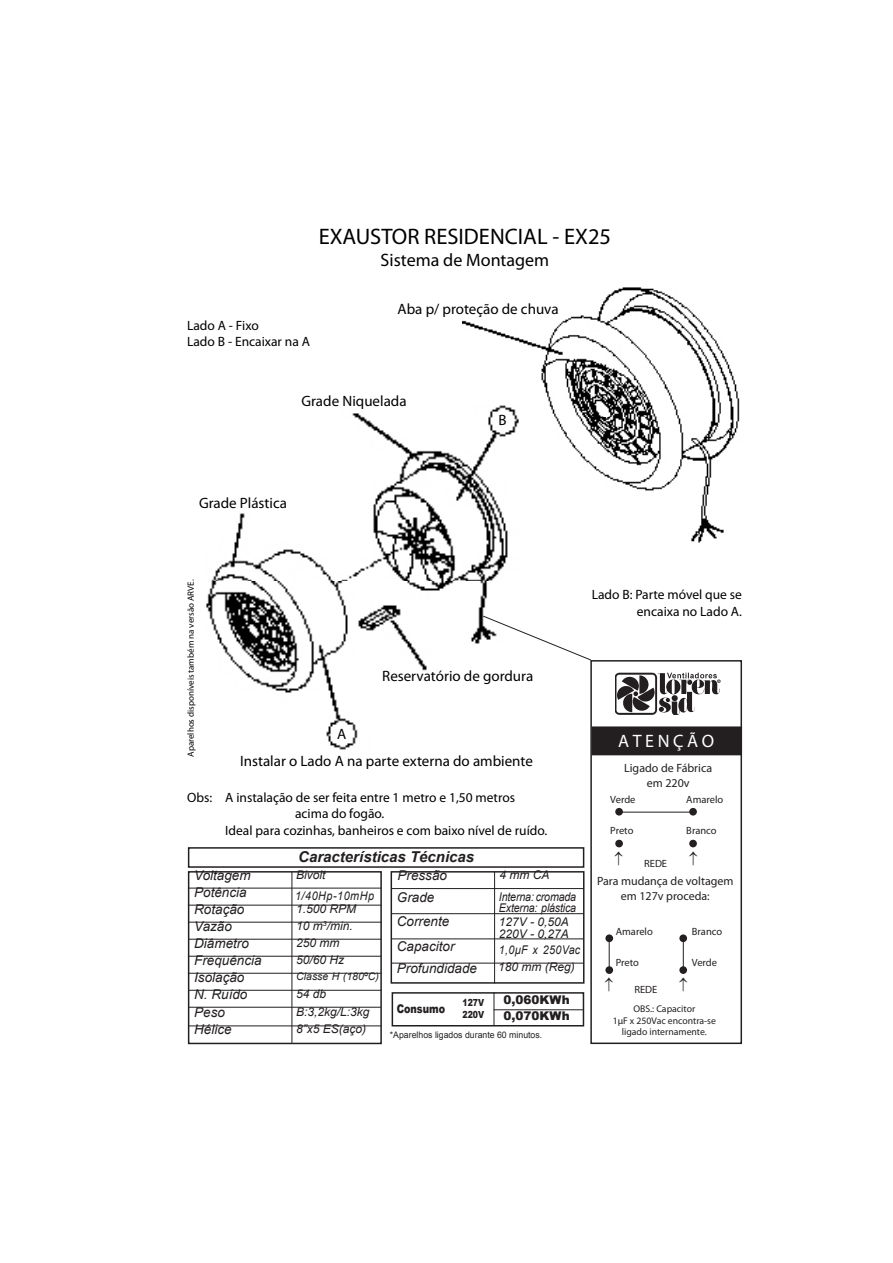
<style>
.page{position:relative;width:893px;height:1263px;background:#fff}
.page>*{position:absolute;margin:0;border:0;box-sizing:border-box;transform-origin:0 0}
.t1{font:22.5px "Myriad Pro";color:#010101}
.t2{font:18px "Myriad Pro";color:#010101}
.Região{font:18px "Myriad Pro";letter-spacing:.2em;color:#fff}
.t3{font:15px "Myriad Pro";color:#010101}
.t4{font:italic 700 15px "Arial";color:#231f20}
.t5{font:13.5px/16.2px "Myriad Pro";color:#010101}
.t6{font:italic 13.5px "Arial";color:#231f20}
.t7{font:italic 12px "Arial";color:#231f20}
.Região-2{font:12px/14.4px "Myriad Pro";color:#231f20;text-align:center}
.t8{font:italic 12px "Arial";color:#231f20;scale:.89 1}
.t9{font:900 12px "Arial";color:#231f20}
.t10{font:italic 12px "Arial";letter-spacing:.05em;color:#231f20;scale:.9 1}
.t11{font:italic 12px "Arial";letter-spacing:.025em;color:#231f20;scale:.9 1}
.t12{font:900 12px "Arial";color:#231f20;scale:.8 1}
.Região-3{font:10.5px "Myriad Pro";color:#231f20}
.t13{font:italic 10.5px "Arial";color:#231f20}
.Região-4{font:9.75px "Myriad Pro";color:#231f20}
.t14{font:900 9.75px "Arial";color:#231f20;scale:.8 1}
.t15{font:9px "Myriad Pro";color:#010101}
.t16{font:9px "Arial";color:#231f20}
</style>
<div class="page">
<img style="left:462px;top:287px;width:278px;height:256px">
<img style="left:206px;top:404px;width:338px;height:346px">
<svg style="left:482px;top:615px;width:109px;height:46px"></svg>
<hr style="left:292px;top:872px;width:1px;height:171px;background:#231f20">
<hr style="left:188px;top:888px;width:193px;height:1px;background:#231f20">
<hr style="left:188px;top:905px;width:193px;height:1px;background:#231f20">
<hr style="left:188px;top:922px;width:194px;height:1px;background:#231f20">
<hr style="left:189px;top:939px;width:192px;height:1px;background:#231f20">
<hr style="left:188px;top:956px;width:193px;height:1px;background:#231f20">
<hr style="left:188px;top:973px;width:193px;height:1px;background:#231f20">
<hr style="left:189px;top:990px;width:192px;height:1px;background:#231f20">
<hr style="left:189px;top:1007px;width:192px;height:1px;background:#231f20">
<hr style="left:188px;top:1025px;width:193px;height:1px;background:#231f20">
<hr style="left:494px;top:871px;width:1px;height:112px;background:#231f20">
<hr style="left:391px;top:913px;width:193px;height:1px;background:#231f20">
<hr style="left:391px;top:938px;width:193px;height:1px;background:#231f20">
<hr style="left:391px;top:963px;width:193px;height:1px;background:#231f20">
<div style="left:188px;top:847px;width:396px;height:21px;border:2px solid #231f20"></div>
<div style="left:188px;top:871px;width:194px;height:173px;border:2px solid #231f20"></div>
<div style="left:391px;top:871px;width:193px;height:113px;border:2px solid #231f20"></div>
<hr style="left:391px;top:888px;width:193px;height:1px;background:#231f20">
<div style="left:392px;top:992px;width:192px;height:34px;border:2px solid #231f20"></div>
<hr style="left:494px;top:992px;width:1px;height:34px;background:#231f20">
<hr style="left:494px;top:1009px;width:89px;height:1px;background:#231f20">
<div style="left:592px;top:727px;width:149px;height:27px;background:#231f20"></div>
<div style="left:592px;top:726px;width:150px;height:29px;border:2px solid #231f20"></div>
<img style="left:615px;top:673px;width:105px;height:42px">
<div style="left:590px;top:660px;width:152px;height:384px;border:2px solid #231f20"></div>
<div style="left:605px;top:934px;width:8px;height:8px;border:2px solid #231f20;border-radius:50%"></div>
<div style="left:679px;top:934px;width:8px;height:8px;border:2px solid #231f20;border-radius:50%"></div>
<div style="left:679px;top:966px;width:8px;height:8px;border:2px solid #231f20;border-radius:50%"></div>
<div style="left:615px;top:808px;width:8px;height:7px;border:2px solid #231f20;border-radius:50%"></div>
<div style="left:689px;top:808px;width:8px;height:7px;border:2px solid #231f20;border-radius:50%"></div>
<hr style="left:619px;top:812px;width:74px;height:1px;background:#231f20">
<div style="left:616px;top:840px;width:6px;height:7px;background:#231f20;border-radius:50%"></div>
<div style="left:615px;top:840px;width:8px;height:7px;border:2px solid #231f20;border-radius:50%"></div>
<div style="left:690px;top:840px;width:6px;height:7px;background:#231f20;border-radius:50%"></div>
<div style="left:689px;top:840px;width:8px;height:7px;border:2px solid #231f20;border-radius:50%"></div>
<svg style="left:605px;top:935px;width:8px;height:39px"></svg>
<svg style="left:680px;top:935px;width:7px;height:39px"></svg>
<p class="t5" style="left:187px;top:317px;width:73px">Lado A - Fixo</p>
<p class="t5" style="left:187px;top:334px;width:124px">Lado B - Encaixar na A</p>
<p class="t1" style="left:319px;top:222px;width:294px">EXAUSTOR RESIDENCIAL - EX25</p>
<p class="t2" style="left:381px;top:248px;width:170px">Sistema de Montagem</p>
<p class="t3" style="left:398px;top:300px;width:163px">Aba p/ proteção de chuva</p>
<p class="t3" style="left:301px;top:392px;width:107px">Grade Niquelada</p>
<p class="t3" style="left:499px;top:411px;width:10px">B</p>
<p class="t3" style="left:199px;top:494px;width:89px">Grade Plástica</p>
<p class="t15" style="left:185px;top:757px;width:179px;rotate:-90deg">Aparelhos disponíveis também na versão ARVE.</p>
<p class="t3" style="left:382px;top:666px;width:153px">Reservatório de gordura</p>
<p class="t3" style="left:337px;top:724px;width:11px">A</p>
<p class="t3" style="left:240px;top:752px;width:294px">Instalar o Lado A na parte externa do ambiente</p>
<p class="t5" style="left:295px;top:789px;width:221px;text-indent:-108px">Obs: A instalação de ser feita entre 1 metro e 1,50 metros acima do fogão.</p>
<p class="t5" style="left:225px;top:822px;width:323px">Ideal para cozinhas, banheiros e com baixo nível de ruído.</p>
<p class="t4" style="left:298px;top:847px;width:177px">Características Técnicas</p>
<p class="t7" style="left:296px;top:867px;width:31px">Bivolt</p>
<p class="t6" style="left:398px;top:867px;width:51px">Pressão</p>
<p class="t7" style="left:500px;top:867px;width:52px">4 mm CA</p>
<p class="t6" style="left:397px;top:889px;width:39px">Grade</p>
<p class="t6" style="left:397px;top:913px;width:54px">Corrente</p>
<p class="t6" style="left:397px;top:937px;width:59px">Capacitor</p>
<p class="t6" style="left:397px;top:959px;width:82px">Profundidade</p>
<p class="t6" style="left:194px;top:867px;width:58px">Voltagem</p>
<p class="t6" style="left:194px;top:884px;width:54px">Potência</p>
<p class="t6" style="left:194px;top:901px;width:52px">Rotação</p>
<p class="t6" style="left:194px;top:918px;width:39px">Vazão</p>
<p class="t6" style="left:194px;top:935px;width:56px">Diâmetro</p>
<p class="t6" style="left:194px;top:952px;width:69px">Frequência</p>
<p class="t6" style="left:194px;top:986px;width:55px">N. Ruído</p>
<p class="t6" style="left:194px;top:1004px;width:32px">Peso</p>
<p class="t6" style="left:194px;top:1021px;width:39px">Hélice</p>
<p class="t10" style="left:295px;top:888px;width:89px">1/40Hp-10mHp</p>
<p class="t7" style="left:296px;top:901px;width:62px">1.500 RPM</p>
<p class="t7" style="left:296px;top:918px;width:58px">10 m<sup>3</sup>/min.</p>
<p class="t7" style="left:296px;top:935px;width:45px">250 mm</p>
<p class="t7" style="left:296px;top:952px;width:50px">50/60 Hz</p>
<p class="t7" style="left:296px;top:986px;width:32px">54 db</p>
<p class="t7" style="left:296px;top:1004px;width:75px">B:3,2kg/L:3kg</p>
<p class="t7" style="left:296px;top:1021px;width:72px">8”x5 ES(aço)</p>
<p class="t8" style="left:499px;top:889px;width:88px">Interna: cromada</p>
<p class="t8" style="left:499px;top:900px;width:88px">Externa: plástica</p>
<p class="t7" style="left:499px;top:914px;width:72px">127V - 0,50A</p>
<p class="t7" style="left:499px;top:925px;width:72px">220V - 0,27A</p>
<p class="t7" style="left:498px;top:959px;width:78px">180 mm (Reg)</p>
<p class="t11" style="left:499px;top:942px;width:92px">1,0µF x 250Vac</p>
<p class="t6" style="left:194px;top:969px;width:52px">Isolação</p>
<p class="t13" style="left:296px;top:969px;width:84px">Classe H (180ºC)</p>
<p class="t9" style="left:503px;top:991px;width:68px">0,060KWh</p>
<p class="t9" style="left:503px;top:1007px;width:68px">0,070KWh</p>
<p class="t14" style="left:463px;top:996px;width:29px">127V</p>
<p class="t14" style="left:463px;top:1008px;width:29px">220V</p>
<p class="t12" style="left:397px;top:1000px;width:62px">Consumo</p>
<p class="t16" style="left:390px;top:1029px;width:154px">*Aparelhos ligados durante 60 minutos.</p>
<p class="t5" style="left:592px;top:586px;width:152px">Lado B: Parte móvel que se</p>
<p class="t5" style="left:637px;top:603px;width:107px">encaixa no Lado A.</p>
<p class="Região" style="left:618px;top:730px;width:98px">ATENÇÃO</p>
<p class="Região-2" style="left:624px;top:761px;width:90px">Ligado de Fábrica</p>
<p class="Região-2" style="left:647px;top:775px;width:44px">em 220v</p>
<p class="Região-3" style="left:610px;top:793px;width:27px">Verde</p>
<p class="Região-3" style="left:686px;top:793px;width:39px">Amarelo</p>
<p class="Região-3" style="left:610px;top:824px;width:25px">Preto</p>
<p class="Região-3" style="left:686px;top:824px;width:32px">Branco</p>
<p class="Região-3" style="left:644px;top:856px;width:24px">REDE</p>
<p class="Região-2" style="left:597px;top:874px;width:138px">Para mudança de voltagem em 127v proceda:</p>
<p class="Região-3" style="left:616px;top:925px;width:39px">Amarelo</p>
<p class="Região-3" style="left:692px;top:925px;width:32px">Branco</p>
<p class="Região-3" style="left:616px;top:956px;width:25px">Preto</p>
<p class="Região-3" style="left:692px;top:956px;width:27px">Verde</p>
<p class="Região-3" style="left:634px;top:983px;width:24px">REDE</p>
<p class="Região-4" style="left:633px;top:1003px;width:63px">OBS.: Capacitor</p>
<p class="Região-4" style="left:613px;top:1014px;width:105px">1µF x 250Vac encontra-se</p>
<p class="Região-4" style="left:622px;top:1026px;width:87px">ligado internamente.</p>
</div>
